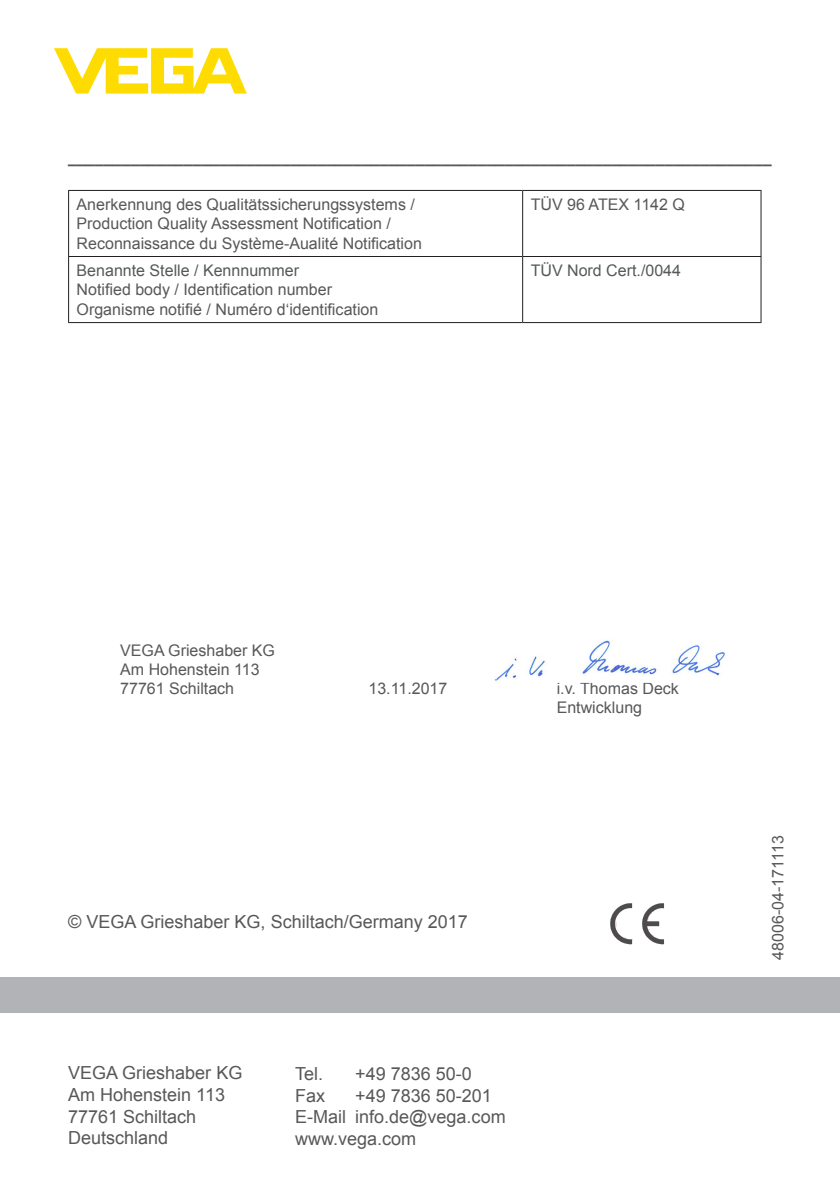
<style>
.page{position:relative;width:840px;height:1191px;background:#fff}
.page>*{position:absolute;margin:0;border:0;box-sizing:border-box;transform-origin:0 0}
._1_Copyright_und_Adr{font:18px "Arial";color:#57585a}
._3_Gerätename{font:16px/19.2px "Arial";color:#57585a}
._3_Geräteaufzählung{font:16px "Arial";color:#57585a}
._4_Tabelle{font:700 16px "Arial";color:#57585a}
._1_Druckdatum{font:16px "Arial";color:#57585a}
</style>
<div class="page">
<div style="left:0;top:977px;width:839px;height:35px;background:#b2b3b7"></div>
<svg style="left:54px;top:48px;width:193px;height:46px"></svg>
<svg style="left:642px;top:903px;width:21px;height:41px"></svg>
<svg style="left:610px;top:903px;width:21px;height:41px"></svg>
<hr style="left:68px;top:190px;width:454px;height:1px;background:#231f20">
<hr style="left:68px;top:191px;width:1px;height:65px;background:#231f20">
<hr style="left:522px;top:190px;width:239px;height:1px;background:#231f20">
<hr style="left:522px;top:191px;width:1px;height:65px;background:#231f20">
<hr style="left:760px;top:191px;width:1px;height:65px;background:#231f20">
<hr style="left:68px;top:256px;width:454px;height:1px;background:#231f20">
<hr style="left:68px;top:257px;width:1px;height:65px;background:#231f20">
<hr style="left:522px;top:256px;width:239px;height:1px;background:#231f20">
<hr style="left:522px;top:257px;width:1px;height:65px;background:#231f20">
<hr style="left:760px;top:257px;width:1px;height:65px;background:#231f20">
<hr style="left:68px;top:322px;width:454px;height:1px;background:#231f20">
<hr style="left:522px;top:322px;width:239px;height:1px;background:#231f20">
<img style="left:494px;top:640px;width:231px;height:41px">
<p class="_4_Tabelle" style="left:68px;top:146px;width:704px">_______________________________________________________________________________</p>
<p class="_3_Gerätename" style="left:77px;top:195px;width:347px">Anerkennung des Qualitätssicherungssystems /<br>Production Quality Assessment Notification /<br>Reconnaissance du Système-Aualité Notification</p>
<p class="_3_Gerätename" style="left:530px;top:195px;width:156px">TÜV 96 ATEX 1142 Q</p>
<p class="_3_Gerätename" style="left:77px;top:261px;width:303px">Benannte Stelle / Kennnummer<br>Notified body / Identification number<br>Organisme notifié / Numéro d‘identification</p>
<p class="_3_Gerätename" style="left:530px;top:261px;width:152px">TÜV Nord Cert./0044</p>
<p class="_3_Geräteaufzählung" style="left:120px;top:639px;width:156px">VEGA Grieshaber KG</p>
<p class="_3_Geräteaufzählung" style="left:120px;top:659px;width:141px">Am Hohenstein 113</p>
<p class="_3_Geräteaufzählung" style="left:120px;top:678px;width:115px">77761 Schiltach</p>
<p class="_3_Geräteaufzählung" style="left:368px;top:678px;width:80px">13.11.2017</p>
<p class="_3_Geräteaufzählung" style="left:556px;top:678px;width:124px">i.v. Thomas Deck</p>
<p class="_3_Geräteaufzählung" style="left:556px;top:697px;width:87px">Entwicklung</p>
<p class="_1_Copyright_und_Adr" style="left:68px;top:909px;width:401px">© VEGA Grieshaber KG, Schiltach/Germany 2017</p>
<p class="_1_Copyright_und_Adr" style="left:68px;top:1061px;width:176px">VEGA Grieshaber KG</p>
<p class="_1_Copyright_und_Adr" style="left:68px;top:1082px;width:158px">Am Hohenstein 113</p>
<p class="_1_Copyright_und_Adr" style="left:68px;top:1104px;width:130px">77761 Schiltach</p>
<p class="_1_Copyright_und_Adr" style="left:68px;top:1126px;width:102px">Deutschland</p>
<p class="_1_Copyright_und_Adr" style="left:295px;top:1062px;width:30px">Tel.</p>
<p class="_1_Copyright_und_Adr" style="left:355px;top:1062px;width:118px">+49 7836 50-0</p>
<p class="_1_Copyright_und_Adr" style="left:295px;top:1083px;width:32px">Fax</p>
<p class="_1_Copyright_und_Adr" style="left:355px;top:1083px;width:138px">+49 7836 50-201</p>
<p class="_1_Copyright_und_Adr" style="left:295px;top:1105px;width:212px">E-Mail info.de@vega.com</p>
<p class="_1_Copyright_und_Adr" style="left:295px;top:1126px;width:123px">www.vega.com</p>
<p class="_1_Druckdatum" style="left:767px;top:959px;width:125px;rotate:-90deg">48006-04-171113</p>
</div>
